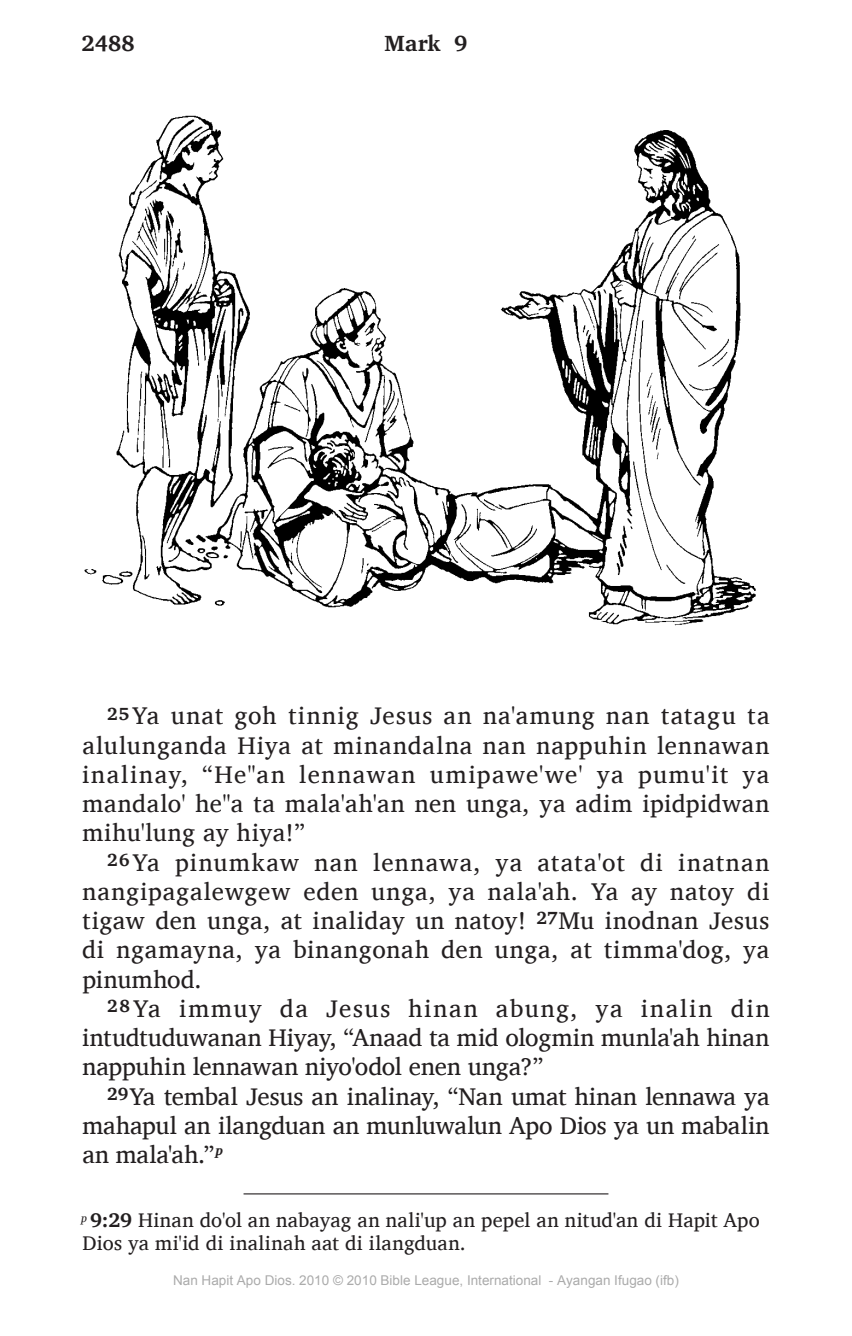
<style>
.page{position:relative;width:852px;height:1336px;background:#fff}
.page>*{position:absolute;margin:0;border:0;box-sizing:border-box;transform-origin:0 0}
.t1{font:24.75px/29.2px "Charis SIL";letter-spacing:.01em;color:#231f20;text-align:justify}
.head{font:700 22.5px "Charis SIL";letter-spacing:.01em;color:#231f20}
.f{font:20.25px/23.6px "Charis SIL";letter-spacing:.01em;color:#231f20}
.t2{font:13.5px "Arial";color:#ababab}
.s1{font-weight:700}
</style>
<div class="page">
<hr style="left:243px;top:1193px;width:365px;height:1px;background:#231f20">
<img style="left:84px;top:115px;width:672px;height:511px">
<p class="head" style="left:81px;top:30px;width:55px">2488</p>
<p class="head" style="left:384px;top:30px;width:84px">Mark 9</p>
<p class="t1" style="left:82px;top:701px;width:688px;text-indent:25px"><sup>25</sup>Ya unat goh tinnig Jesus an na'amung nan tatagu ta alulunganda Hiya at minandalna nan nappuhin lennawan inalinay, “He"an lennawan umipawe'we' ya pumu'it ya mandalo' he"a ta mala'ah'an nen unga, ya adim ipidpidwan mihu'lung ay hiya!”</p>
<p class="t1" style="left:82px;top:847px;width:688px;text-indent:25px"><sup>26</sup>Ya pinumkaw nan lennawa, ya atata'ot di inatnan nangipagalewgew eden unga, ya nala'ah. Ya ay natoy di tigaw den unga, at inaliday un natoy! <sup>27</sup>Mu inodnan Jesus di ngamayna, ya binangonah den unga, at timma'dog, ya pinumhod.</p>
<p class="t1" style="left:82px;top:993px;width:688px;text-indent:25px"><sup>28</sup>Ya immuy da Jesus hinan abung, ya inalin din intudtuduwanan Hiyay, “Anaad ta mid ologmin munla'ah hinan nappuhin lennawan niyo'odol enen unga?”</p>
<p class="t1" style="left:82px;top:1081px;width:688px;text-indent:25px"><sup>29</sup>Ya tembal Jesus an inalinay, “Nan umat hinan lennawa ya mahapul an ilangduan an munluwalun Apo Dios ya un mabalin an mala'ah.”<sup>p</sup></p>
<p class="f" style="left:81px;top:1207px;width:679px"><sup>p</sup> <span class="s1">9:29</span> Hinan do'ol an nabayag an nali'up an pepel an nitud'an di Hapit Apo<br>Dios ya mi'id di inalinah aat di ilangduan.</p>
<p class="t2" style="left:173px;top:1270px;width:507px">Nan Hapit Apo Dios. 2010 © 2010 Bible League, International - Ayangan Ifugao (ifb)</p>
</div>
